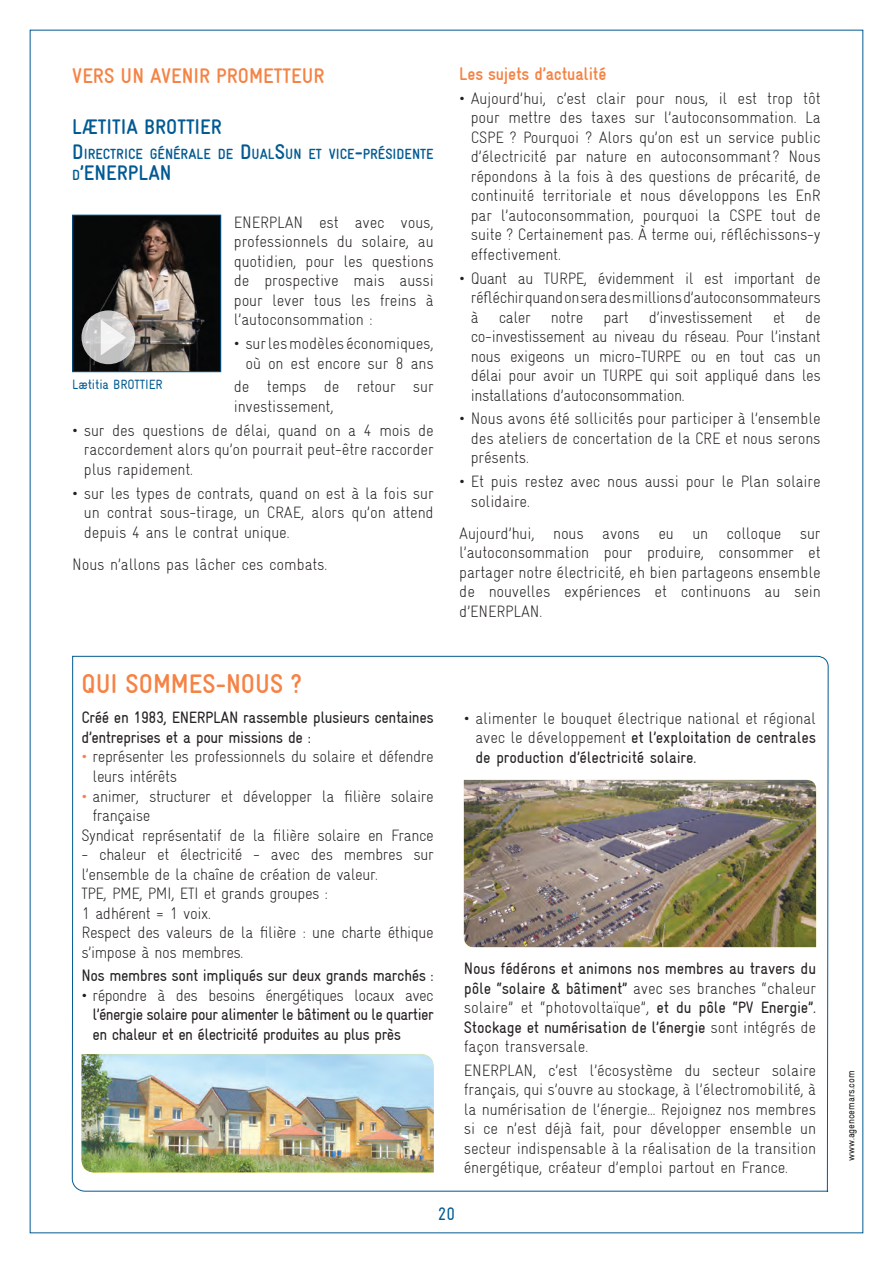
<style>
.page{position:relative;width:893px;height:1263px;background:#fff}
.page>*{position:absolute;margin:0;border:0;box-sizing:border-box;transform-origin:0 0}
.t1{font:700 condensed 27px "Gravur";color:#f58345}
.t2{font:700 condensed 21.15px "Gravur";color:#f58345}
.t3{font:700 condensed 21.15px "Gravur";color:#015a92}
.t4{font:700 condensed 21.15px "Gravur";color:#015a92}
.t5{font:700 condensed 18.15px "Gravur";letter-spacing:-.01em;color:#f58345}
.t6{font:condensed 18px "Gravur";color:#015a92}
.t7{font:300 condensed 16.5px/19.5px "Gravur";letter-spacing:-.01em;color:#231f20;text-align:justify}
.t8{font:condensed 16.5px/19.5px "Gravur";letter-spacing:-.025em;color:#231f20}
.t9{font:300 condensed 16.5px "Gravur";letter-spacing:-.035em;color:#231f20}
.t10{font:700 condensed 14.85px "Gravur";color:#015a92}
.t11{font:condensed 13.5px "Gravur";letter-spacing:-.01em;color:#015a92}
.t12{font:condensed 10.5px "Gravur";letter-spacing:-.01em;color:#231f20}
.s1{font-size:21.15px}
.s2{font-size:14.85px}
.s3{color:#f58345}
.s4{font-weight:400}
.s5{font-weight:300}
</style>
<div class="page">
<svg style="left:71px;top:655px;width:758px;height:537px"></svg>
<img style="left:74px;top:217px;width:145px;height:153px">
<div style="left:72px;top:215px;width:149px;height:157px;border:1px solid #015a92"></div>
<svg style="left:81px;top:310px;width:54px;height:54px"></svg>
<svg style="left:101px;top:319px;width:25px;height:37px"></svg>
<img style="left:81px;top:1054px;width:353px;height:118px">
<img style="left:464px;top:780px;width:352px;height:167px">
<p class="t2" style="left:72px;top:64px;width:254px">VERS UN AVENIR PROMETTEUR</p>
<p class="t3" style="left:72px;top:115px;width:151px">LÆTITIA BROTTIER</p>
<p class="t10" style="left:72px;top:146px;width:363px"><span class="s1">D</span>IRECTRICE GÉNÉRALE DE <span class="s1">D</span>UAL<span class="s1">S</span>UN ET VICE<span class="s1">-</span>PRÉSIDENTE</p>
<p class="t4" style="left:72px;top:161px;width:24px"><span class="s2">D</span>’ENERPLAN</p>
<p class="t7" style="left:234px;top:213px;width:201px">ENERPLAN est avec vous, professionnels du solaire, au quotidien, pour les questions de prospective mais aussi pour lever tous les freins à l’autoconsommation :</p>
<p class="t7" style="left:234px;top:334px;width:201px;text-align:right">• sur les modèles économiques, où on est encore sur 8 ans</p>
<p class="t7" style="left:234px;top:377px;width:201px">de temps de retour sur investissement,</p>
<p class="t7" style="left:84px;top:420px;width:351px;text-indent:-12px">• sur des questions de délai, quand on a 4 mois de raccordement alors qu’on pourrait peut-être raccorder plus rapidement.</p>
<p class="t7" style="left:84px;top:483px;width:351px;text-indent:-12px">• sur les types de contrats, quand on est à la fois sur un contrat sous-tirage, un CRAE, alors qu’on attend depuis 4 ans le contrat unique.</p>
<p class="t7" style="left:72px;top:554px;width:256px">Nous n’allons pas lâcher ces combats.</p>
<p class="t11" style="left:72px;top:377px;width:92px">Lætitia BROTTIER</p>
<h1 class="t1" style="left:81px;top:668px;width:222px">QUI SOMMES-NOUS ?</h1>
<p class="t8" style="left:81px;top:708px;width:354px">Créé en 1983, ENERPLAN rassemble plusieurs centaines d’entreprises et a pour missions de :</p>
<p class="t7" style="left:93px;top:747px;width:343px;text-indent:-11px"><span class="s3">•</span> représenter les professionnels du solaire et défendre leurs intérêts</p>
<p class="t7" style="left:81px;top:786px;width:354px"><span class="s3">•</span> animer, structurer et développer la filière solaire</p>
<p class="t7" style="left:93px;top:806px;width:59px">française</p>
<p class="t7" style="left:81px;top:825px;width:354px">Syndicat représentatif de la filière solaire en France</p>
<p class="t7" style="left:81px;top:845px;width:354px;text-align:left">- chaleur et électricité - avec des membres sur l’ensemble de la chaîne de création de valeur.<br>TPE, PME, PMI, ETI et grands groupes :<br>1 adhérent = 1 voix.<br>Respect des valeurs de la filière : une charte éthique s’impose à nos membres.</p>
<p class="t8" style="left:81px;top:966px;width:354px">Nos membres sont impliqués sur deux grands marchés :</p>
<p class="t9" style="left:81px;top:986px;width:354px">• répondre à des besoins énergétiques locaux avec</p>
<p class="t8" style="left:93px;top:1005px;width:343px">l’énergie solaire pour alimenter le bâtiment ou le quartier en chaleur et en électricité produites au plus près</p>
<p class="t5" style="left:459px;top:64px;width:149px">Les sujets d’actualité</p>
<p class="t7" style="left:471px;top:88px;width:351px;text-indent:-12px">• Aujourd’hui, c’est clair pour nous, il est trop tôt pour mettre des taxes sur l’autoconsommation. La CSPE ? Pourquoi ? Alors qu’on est un service public d’électricité par nature en autoconsommant? Nous répondons à la fois à des questions de précarité, de continuité territoriale et nous développons les EnR par l’autoconsommation, pourquoi la CSPE tout de suite ? Certainement pas. À terme oui, réfléchissons-y effectivement.</p>
<p class="t7" style="left:471px;top:268px;width:351px;text-indent:-12px">• Quant au TURPE, évidemment il est important de réfléchir quand on sera des millions d’autoconsommateurs à caler notre part d’investissement et de co-investissement au niveau du réseau. Pour l’instant nous exigeons un micro-TURPE ou en tout cas un délai pour avoir un TURPE qui soit appliqué dans les installations d’autoconsommation.</p>
<p class="t7" style="left:471px;top:409px;width:351px;text-indent:-12px">• Nous avons été sollicités pour participer à l’ensemble des ateliers de concertation de la CRE et nous serons présents.</p>
<p class="t7" style="left:471px;top:472px;width:351px;text-indent:-12px">• Et puis restez avec nous aussi pour le Plan solaire solidaire.</p>
<p class="t7" style="left:459px;top:524px;width:363px">Aujourd’hui, nous avons eu un colloque sur l’autoconsommation pour produire, consommer et partager notre électricité, eh bien partageons ensemble de nouvelles expériences et continuons au sein d’ENERPLAN.</p>
<p class="t7" style="left:475px;top:708px;width:342px;text-indent:-12px">• alimenter le bouquet électrique national et régional avec le développement <span class="s4">et l’exploitation de centrales de production d’électricité solaire.</span></p>
<p class="t8" style="left:464px;top:958px;width:354px;text-align:justify">Nous fédérons et animons nos membres au travers du pôle “solaire &amp; bâtiment” <span class="s5">avec ses branches “chaleur solaire” et “photovoltaïque”,</span> et du pôle “PV Energie”.<br>Stockage et numérisation de l’énergie <span class="s5">sont intégrés de façon transversale.</span></p>
<p class="t7" style="left:464px;top:1060px;width:354px">ENERPLAN, c’est l’écosystème du secteur solaire français, qui s’ouvre au stockage, à l’électromobilité, à la numérisation de l’énergie... Rejoignez nos membres si ce n’est déjà fait, pour développer ensemble un secteur indispensable à la réalisation de la transition énergétique, créateur d’emploi partout en France.</p>
<p class="t6" style="left:438px;top:1204px;width:19px">20</p>
<p class="t12" style="left:845px;top:1161px;width:92px;rotate:-90deg">www.agencemars.com</p>
</div>
